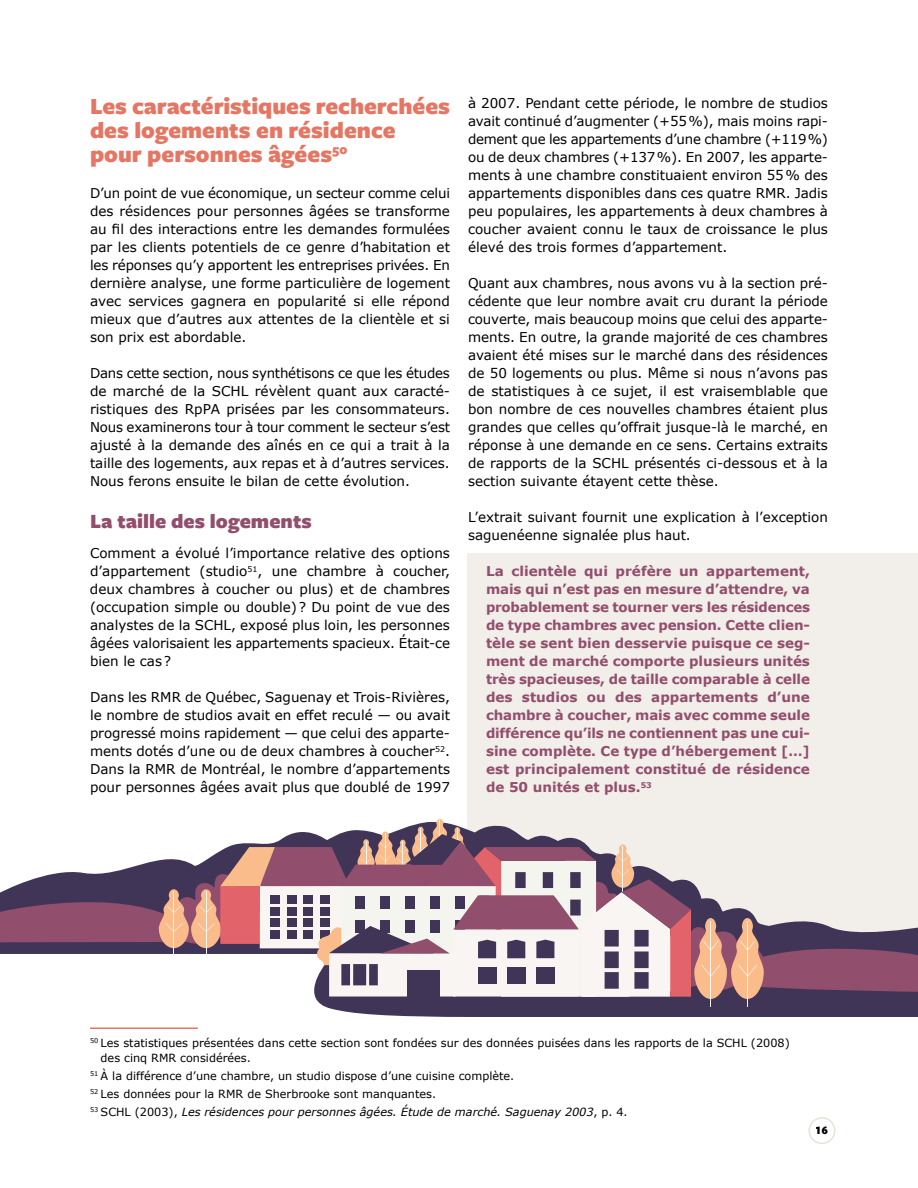
<style>
.page{position:relative;width:918px;height:1188px;background:#fff}
.page>*{position:absolute;margin:0;border:0;box-sizing:border-box;transform-origin:0 0}
.t1{font:900 24px/24px "Freight Sans Pro";color:#e57663}
.t2{font:900 21px "Freight Sans Pro";color:#924e6d}
.t3{font:13.5px/18px "Verdana";color:#000;text-align:justify}
.t4{font:700 13.5px/18px "Verdana";color:#924e6d;text-align:justify}
.t5{font:900 12px "Freight Sans Pro";color:#000}
.t6{font:11.25px/18px "Verdana";color:#000}
.s1{font-style:italic}
</style>
<div class="page">
<div style="left:468px;top:554px;width:450px;height:388px;background:#f2eeea"></div>
<svg style="left:0;top:819px;width:918px;height:198px"></svg>
<hr style="left:90px;top:1028px;width:108px;height:1px;background:#e57663">
<div style="left:808px;top:1117px;width:27px;height:27px;border:2px solid #e8e2da;border-radius:50%"></div>
<h1 class="t1" style="left:90px;top:93px;width:361px">Les caractéristiques recherchées des logements en résidence pour personnes âgées<sup>50</sup></h1>
<p class="t3" style="left:90px;top:184px;width:362px">D’un point de vue économique, un secteur comme celui des résidences pour personnes âgées se transforme au fil des interactions entre les demandes formulées par les clients potentiels de ce genre d’habitation et les réponses qu’y apportent les entreprises privées. En dernière analyse, une forme particulière de logement avec services gagnera en popularité si elle répond mieux que d’autres aux attentes de la clientèle et si son prix est abordable.</p>
<p class="t3" style="left:90px;top:364px;width:362px">Dans cette section, nous synthétisons ce que les études de marché de la SCHL révèlent quant aux caracté&shy;ristiques des RpPA prisées par les consommateurs.<br>Nous examinerons tour à tour comment le secteur s’est ajusté à la demande des aînés en ce qui a trait à la taille des logements, aux repas et à d’autres services.<br>Nous ferons ensuite le bilan de cette évolution.</p>
<h2 class="t2" style="left:90px;top:506px;width:223px">La taille des logements</h2>
<p class="t3" style="left:90px;top:544px;width:362px">Comment a évolué l’importance relative des options d’appartement (studio<sup>51</sup>, une chambre à coucher, deux chambres à coucher ou plus) et de chambres (occupation simple ou double)? Du point de vue des analystes de la SCHL, exposé plus loin, les personnes âgées valorisaient les appartements spacieux. Était-ce bien le cas?</p>
<p class="t3" style="left:90px;top:688px;width:362px">Dans les RMR de Québec, Saguenay et Trois-Rivières, le nombre de studios avait en effet reculé — ou avait progressé moins rapidement — que celui des apparte&shy;ments dotés d’une ou de deux chambres à coucher<sup>52</sup>.<br>Dans la RMR de Montréal, le nombre d’appartements pour personnes âgées avait plus que doublé de 1997</p>
<p class="t3" style="left:468px;top:94px;width:362px">à 2007. Pendant cette période, le nombre de studios avait continué d’augmenter (+55%), mais moins rapi&shy;dement que les appartements d’une chambre (+119%) ou de deux chambres (+137%). En 2007, les apparte&shy;ments à une chambre constituaient environ 55% des appartements disponibles dans ces quatre RMR. Jadis peu populaires, les appartements à deux chambres à coucher avaient connu le taux de croissance le plus élevé des trois formes d’appartement.</p>
<p class="t3" style="left:468px;top:274px;width:362px">Quant aux chambres, nous avons vu à la section pré&shy;cédente que leur nombre avait cru durant la période couverte, mais beaucoup moins que celui des apparte&shy;ments. En outre, la grande majorité de ces chambres avaient été mises sur le marché dans des résidences de 50 logements ou plus. Même si nous n’avons pas de statistiques à ce sujet, il est vraisemblable que bon nombre de ces nouvelles chambres étaient plus grandes que celles qu’offrait jusque-là le marché, en réponse à une demande en ce sens. Certains extraits de rapports de la SCHL présentés ci-dessous et à la section suivante étayent cette thèse.</p>
<p class="t3" style="left:468px;top:508px;width:362px">L’extrait suivant fournit une explication à l’exception saguenéenne signalée plus haut.</p>
<p class="t4" style="left:486px;top:562px;width:326px">La clientèle qui préfère un appartement, mais qui n’est pas en mesure d’attendre, va probablement se tourner vers les résidences de type chambres avec pension. Cette clien&shy;tèle se sent bien desservie puisque ce seg&shy;ment de marché comporte plusieurs unités très spacieuses, de taille comparable à celle des studios ou des appartements d’une chambre à coucher, mais avec comme seule différence qu’ils ne contiennent pas une cui&shy;sine complète. Ce type d’hébergement […] est principalement constitué de résidence de 50 unités et plus.<sup>53</sup></p>
<p class="t6" style="left:101px;top:1036px;width:691px;line-height:15px;text-indent:-11px"><sup>50</sup> Les statistiques présentées dans cette section sont fondées sur des données puisées dans les rapports de la SCHL (2008) des cinq RMR considérées.</p>
<p class="t6" style="left:90px;top:1067px;width:539px"><sup>51</sup> À la différence d’une chambre, un studio dispose d’une cuisine complète.<br><sup>52</sup> Les données pour la RMR de Sherbrooke sont manquantes.<br><sup>53</sup> SCHL (2003), <span class="s1">Les résidences pour personnes âgées. Étude de marché. Saguenay 2003</span>, p. 4.</p>
<p class="t5" style="left:816px;top:1122px;width:13px">16</p>
</div>
